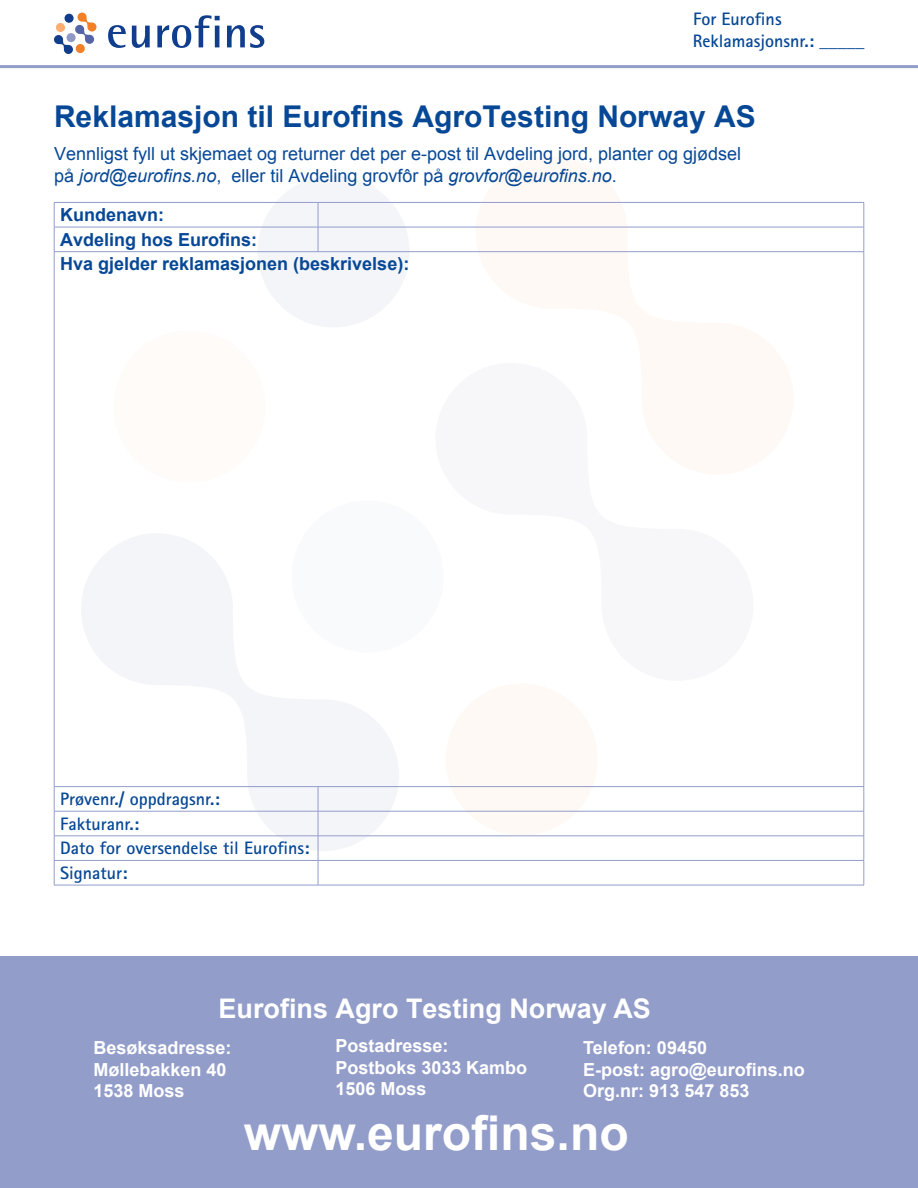
<style>
.page{position:relative;width:918px;height:1188px;background:#fff}
.page>*{position:absolute;margin:0;border:0;box-sizing:border-box;transform-origin:0 0}
.t1{font:700 48px "Arial";color:#fff}
.t2{font:700 30px "Arial";color:#074896}
.t3{font:700 27px "Arial";color:#fff}
.t4{font:18px/21.6px "Arial";color:#074896}
.t5{font:700 18px/21.6px "Arial";color:#fff}
.t6{font:700 18px/21.6px "Rotis Sans Serif Std";color:#074896}
.t7{font:700 18px "Arial";color:#074896}
.s1{font-style:italic}
</style>
<div class="page">
<div style="left:0;top:956px;width:918px;height:232px;background:#939dca"></div>
<div style="left:292px;top:501px;width:152px;height:152px;background:#f9fafc;border-radius:50%"></div>
<svg style="left:81px;top:534px;width:318px;height:317px"></svg>
<svg style="left:475px;top:157px;width:319px;height:317px"></svg>
<div style="left:446px;top:683px;width:152px;height:153px;background:#fef9f4;border-radius:50%"></div>
<div style="left:114px;top:330px;width:152px;height:153px;background:#fefbf8;border-radius:50%"></div>
<div style="left:258px;top:175px;width:152px;height:152px;background:#f3f5f9;border-radius:50%"></div>
<hr style="left:54px;top:202px;width:264px;height:1px;background:#939dca">
<hr style="left:318px;top:202px;width:546px;height:1px;background:#939dca">
<hr style="left:54px;top:227px;width:264px;height:1px;background:#939dca">
<svg style="left:54px;top:203px;width:1px;height:48px"></svg>
<hr style="left:318px;top:227px;width:546px;height:1px;background:#939dca">
<svg style="left:318px;top:203px;width:1px;height:48px"></svg>
<svg style="left:864px;top:203px;width:1px;height:48px"></svg>
<hr style="left:54px;top:251px;width:264px;height:1px;background:#939dca">
<hr style="left:54px;top:252px;width:1px;height:534px;background:#939dca">
<hr style="left:318px;top:251px;width:546px;height:1px;background:#939dca">
<hr style="left:864px;top:252px;width:1px;height:534px;background:#939dca">
<hr style="left:54px;top:786px;width:264px;height:1px;background:#939dca">
<hr style="left:318px;top:786px;width:546px;height:1px;background:#939dca">
<hr style="left:54px;top:811px;width:264px;height:1px;background:#939dca">
<hr style="left:318px;top:811px;width:546px;height:1px;background:#939dca">
<hr style="left:54px;top:836px;width:264px;height:1px;background:#939dca">
<hr style="left:318px;top:836px;width:546px;height:1px;background:#939dca">
<hr style="left:54px;top:860px;width:264px;height:1px;background:#939dca">
<svg style="left:54px;top:787px;width:1px;height:98px"></svg>
<hr style="left:318px;top:860px;width:546px;height:1px;background:#939dca">
<svg style="left:318px;top:787px;width:1px;height:98px"></svg>
<svg style="left:864px;top:787px;width:1px;height:98px"></svg>
<hr style="left:54px;top:885px;width:264px;height:1px;background:#939dca">
<hr style="left:318px;top:885px;width:546px;height:1px;background:#939dca">
<svg style="left:54px;top:13px;width:42px;height:41px"></svg>
<div style="left:76px;top:44px;width:9px;height:9px;background:#f48026;border-radius:50%"></div>
<div style="left:56px;top:23px;width:9px;height:9px;background:#faae74;border-radius:50%"></div>
<div style="left:65px;top:14px;width:9px;height:9px;background:#103d8c;border-radius:50%"></div>
<svg style="left:108px;top:25px;width:18px;height:23px"></svg>
<svg style="left:132px;top:26px;width:18px;height:22px"></svg>
<svg style="left:157px;top:15px;width:63px;height:33px"></svg>
<svg style="left:227px;top:25px;width:37px;height:23px"></svg>
<hr style="left:0;top:65px;width:918px;height:3px;background:#939dca">
<p class="t6" style="left:693px;top:8px;width:173px">For Eurofins<br>Reklamasjonsnr.: _____</p>
<p class="t2" style="left:54px;top:96px;width:703px">Reklamasjon til Eurofins AgroTesting Norway AS</p>
<p class="t4" style="left:54px;top:143px;width:689px">Vennligst fyll ut skjemaet og returner det per e-post til Avdeling jord, planter og gjødsel på <span class="s1">jord@eurofins.no</span>, eller til Avdeling grovfôr på <span class="s1">grovfor@eurofins.no</span>.</p>
<p class="t7" style="left:60px;top:203px;width:106px">Kundenavn:</p>
<p class="t7" style="left:60px;top:228px;width:199px">Avdeling hos Eurofins:</p>
<p class="t7" style="left:60px;top:252px;width:351px">Hva gjelder reklamasjonen (beskrivelse):</p>
<p class="t6" style="left:60px;top:788px;width:161px">Prøvenr./ oppdragsnr.:</p>
<p class="t6" style="left:60px;top:813px;width:81px">Fakturanr.:</p>
<p class="t6" style="left:60px;top:837px;width:251px">Dato for oversendelse til Eurofins:</p>
<p class="t6" style="left:60px;top:862px;width:69px">Signatur:</p>
<p class="t3" style="left:219px;top:991px;width:434px">Eurofins Agro Testing Norway AS</p>
<p class="t5" style="left:336px;top:1036px;width:193px">Postadresse:<br>Postboks 3033 Kambo<br>1506 Moss</p>
<p class="t5" style="left:93px;top:1038px;width:140px">Besøksadresse:<br>Møllebakken 40<br>1538 Moss</p>
<p class="t5" style="left:583px;top:1038px;width:223px">Telefon: 09450<br>E-post: agro@eurofins.no<br>Org.nr: 913 547 853</p>
<p class="t1" style="left:244px;top:1101px;width:386px">www.eurofins.no</p>
</div>
